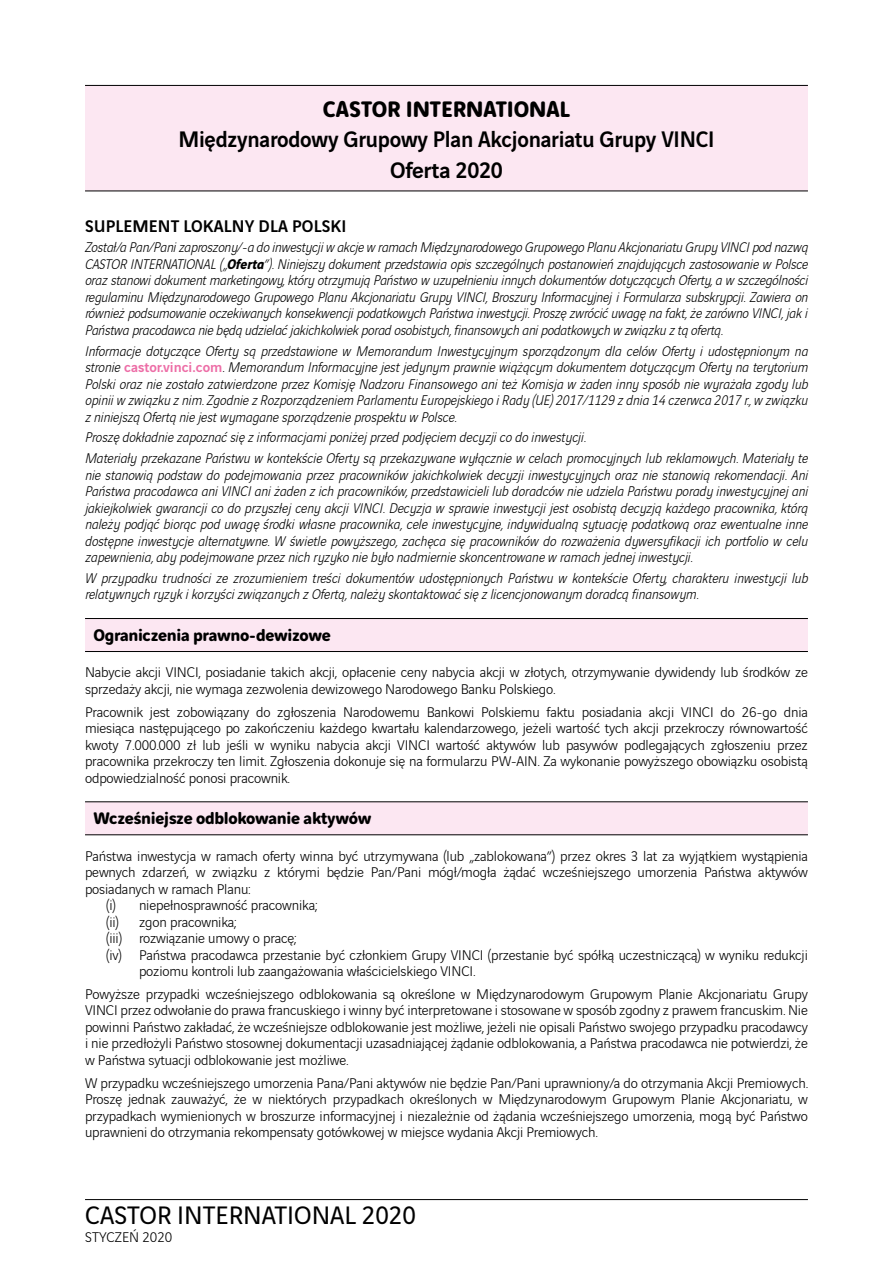
<style>
.page{position:relative;width:893px;height:1263px;background:#fff}
.page>*{position:absolute;margin:0;border:0;box-sizing:border-box;transform-origin:0 0}
.t1{font:27px "Vinci Sans";color:#000}
.t2{font:500 24px/30.8px "Vinci Sans";letter-spacing:-.01em;color:#000;text-align:center;scale:.96 1}
.t3{font:700 24px "Vinci Rounded";letter-spacing:-.01em;color:#000}
.t4{font:700 18px "Vinci Rounded";letter-spacing:-.02em;color:#000}
.t5{font:500 18px "Vinci Sans";letter-spacing:.01em;color:#000}
.t6{font:italic 300 15px/16.5px "Vinci Sans";color:#000;text-align:justify}
.t7{font:300 15px/16.5px "Vinci Sans";letter-spacing:-.01em;color:#000;text-align:justify}
.s1{font-weight:700}
.s2{font-weight:500;font-style:normal;color:#ed6ea7}
</style>
<div class="page">
<hr style="left:85px;top:1199px;width:723px;height:1px;background:#000">
<div style="left:85px;top:85px;width:723px;height:106px;background:#fce7f2"></div>
<hr style="left:85px;top:85px;width:723px;height:1px;background:#000">
<hr style="left:85px;top:191px;width:723px;height:1px;background:#000">
<div style="left:85px;top:618px;width:723px;height:33px;background:#fce7f2"></div>
<hr style="left:85px;top:618px;width:723px;height:1px;background:#000">
<hr style="left:85px;top:651px;width:723px;height:1px;background:#000">
<div style="left:85px;top:802px;width:723px;height:33px;background:#fce7f2"></div>
<hr style="left:85px;top:801px;width:723px;height:1px;background:#000">
<hr style="left:85px;top:834px;width:723px;height:1px;background:#000">
<h2 class="t3" style="left:323px;top:91px;width:249px">CASTOR INTERNATIONAL</h2>
<h2 class="t2" style="left:178px;top:122px;width:560px">Międzynarodowy Grupowy Plan Akcjonariatu Grupy VINCI<br>Oferta 2020</h2>
<p class="t5" style="left:85px;top:212px;width:263px">SUPLEMENT LOKALNY DLA POLSKI</p>
<p class="t6" style="left:85px;top:238px;width:724px">Został/a Pan/Pani zaproszony/-a do inwestycji w akcje w ramach Międzynarodowego Grupowego Planu Akcjonariatu Grupy VINCI pod nazwą CASTOR INTERNATIONAL („<span class="s1">Oferta</span>”). Niniejszy dokument przedstawia opis szczególnych postanowień znajdujących zastosowanie w Polsce oraz stanowi dokument marketingowy, który otrzymują Państwo w uzupełnieniu innych dokumentów dotyczących Oferty, a w szczególności regulaminu Międzynarodowego Grupowego Planu Akcjonariatu Grupy VINCI, Broszury Informacyjnej i Formularza subskrypcji. Zawiera on również podsumowanie oczekiwanych konsekwencji podatkowych Państwa inwestycji. Proszę zwrócić uwagę na fakt, że zarówno VINCI, jak i Państwa pracodawca nie będą udzielać jakichkolwiek porad osobistych, finansowych ani podatkowych w związku z tą ofertą.</p>
<p class="t6" style="left:85px;top:341px;width:724px">Informacje dotyczące Oferty są przedstawione w Memorandum Inwestycyjnym sporządzonym dla celów Oferty i udostępnionym na stronie <span class="s2">castor.vinci.com</span>. Memorandum Informacyjne jest jedynym prawnie wiążącym dokumentem dotyczącym Oferty na terytorium Polski oraz nie zostało zatwierdzone przez Komisję Nadzoru Finansowego ani też Komisja w żaden inny sposób nie wyrażała zgody lub opinii w związku z nim. Zgodnie z Rozporządzeniem Parlamentu Europejskiego i Rady (UE) 2017/1129 z dnia 14 czerwca 2017 r., w związku z niniejszą Ofertą nie jest wymagane sporządzenie prospektu w Polsce.</p>
<p class="t6" style="left:85px;top:426px;width:724px;line-height:20.7px">Proszę dokładnie zapoznać się z informacjami poniżej przed podjęciem decyzji co do inwestycji.<br>Materiały przekazane Państwu w kontekście Oferty są przekazywane wyłącznie w celach promocyjnych lub reklamowych. Materiały te</p>
<p class="t6" style="left:85px;top:465px;width:724px">nie stanowią podstaw do podejmowania przez pracowników jakichkolwiek decyzji inwestycyjnych oraz nie stanowią rekomendacji. Ani Państwa pracodawca ani VINCI ani żaden z ich pracowników, przedstawicieli lub doradców nie udziela Państwu porady inwestycyjnej ani jakiejkolwiek gwarancji co do przyszłej ceny akcji VINCI. Decyzja w sprawie inwestycji jest osobistą decyzją każdego pracownika, którą należy podjąć biorąc pod uwagę środki własne pracownika, cele inwestycyjne, indywidualną sytuację podatkową oraz ewentualne inne dostępne inwestycje alternatywne. W świetle powyższego, zachęca się pracowników do rozważenia dywersyfikacji ich portfolio w celu zapewnienia, aby podejmowane przez nich ryzyko nie było nadmiernie skoncentrowane w ramach jednej inwestycji.</p>
<p class="t6" style="left:85px;top:568px;width:724px">W przypadku trudności ze zrozumieniem treści dokumentów udostępnionych Państwu w kontekście Oferty, charakteru inwestycji lub relatywnych ryzyk i korzyści związanych z Ofertą, należy skontaktować się z licencjonowanym doradcą finansowym.</p>
<p class="t4" style="left:94px;top:622px;width:239px">Ograniczenia prawno-dewizowe</p>
<p class="t7" style="left:85px;top:663px;width:724px">Nabycie akcji VINCI, posiadanie takich akcji, opłacenie ceny nabycia akcji w złotych, otrzymywanie dywidendy lub środków ze sprzedaży akcji, nie wymaga zezwolenia dewizowego Narodowego Banku Polskiego.</p>
<p class="t7" style="left:85px;top:702px;width:724px">Pracownik jest zobowiązany do zgłoszenia Narodowemu Bankowi Polskiemu faktu posiadania akcji VINCI do 26-go dnia miesiąca następującego po zakończeniu każdego kwartału kalendarzowego, jeżeli wartość tych akcji przekroczy równowartość kwoty 7.000.000 zł lub jeśli w wyniku nabycia akcji VINCI wartość aktywów lub pasywów podlegających zgłoszeniu przez pracownika przekroczy ten limit. Zgłoszenia dokonuje się na formularzu PW-AIN. Za wykonanie powyższego obowiązku osobistą odpowiedzialność ponosi pracownik.</p>
<p class="t4" style="left:94px;top:805px;width:279px">Wcześniejsze odblokowanie aktywów</p>
<p class="t7" style="left:85px;top:846px;width:724px">Państwa inwestycja w ramach oferty winna być utrzymywana (lub „zablokowana”) przez okres 3 lat za wyjątkiem wystąpienia</p>
<p class="t7" style="left:85px;top:863px;width:724px">pewnych zdarzeń, w związku z którymi będzie Pan/Pani mógł/mogła żądać wcześniejszego umorzenia Państwa aktywów</p>
<p class="t7" style="left:85px;top:879px;width:167px">posiadanych w ramach Planu:</p>
<p class="t7" style="left:106px;top:896px;width:213px">(i) niepełnosprawność pracownika;</p>
<p class="t7" style="left:106px;top:912px;width:14px">(ii)</p>
<p class="t7" style="left:139px;top:912px;width:99px">zgon pracownika;</p>
<p class="t7" style="left:106px;top:929px;width:192px">(iii) rozwiązanie umowy o pracę;</p>
<p class="t7" style="left:106px;top:945px;width:703px">(iv) Państwa pracodawca przestanie być członkiem Grupy VINCI (przestanie być spółką uczestniczącą) w wyniku redukcji</p>
<p class="t7" style="left:139px;top:962px;width:338px">poziomu kontroli lub zaangażowania właścicielskiego VINCI.</p>
<p class="t7" style="left:85px;top:984px;width:724px">Powyższe przypadki wcześniejszego odblokowania są określone w Międzynarodowym Grupowym Planie Akcjonariatu Grupy VINCI przez odwołanie do prawa francuskiego i winny być interpretowane i stosowane w sposób zgodny z prawem francuskim. Nie powinni Państwo zakładać, że wcześniejsze odblokowanie jest możliwe, jeżeli nie opisali Państwo swojego przypadku pracodawcy i nie przedłożyli Państwo stosownej dokumentacji uzasadniającej żądanie odblokowania, a Państwa pracodawca nie potwierdzi, że w Państwa sytuacji odblokowanie jest możliwe.</p>
<p class="t7" style="left:85px;top:1073px;width:724px">W przypadku wcześniejszego umorzenia Pana/Pani aktywów nie będzie Pan/Pani uprawniony/a do otrzymania Akcji Premiowych.<br>Proszę jednak zauważyć, że w niektórych przypadkach określonych w Międzynarodowym Grupowym Planie Akcjonariatu, w przypadkach wymienionych w broszurze informacyjnej i niezależnie od żądania wcześniejszego umorzenia, mogą być Państwo uprawnieni do otrzymania rekompensaty gotówkowej w miejsce wydania Akcji Premiowych.</p>
<h1 class="t1" style="left:85px;top:1195px;width:332px">CASTOR INTERNATIONAL 2020</h1>
<p class="t7" style="left:85px;top:1228px;width:89px">STYCZEŃ 2020</p>
</div>
